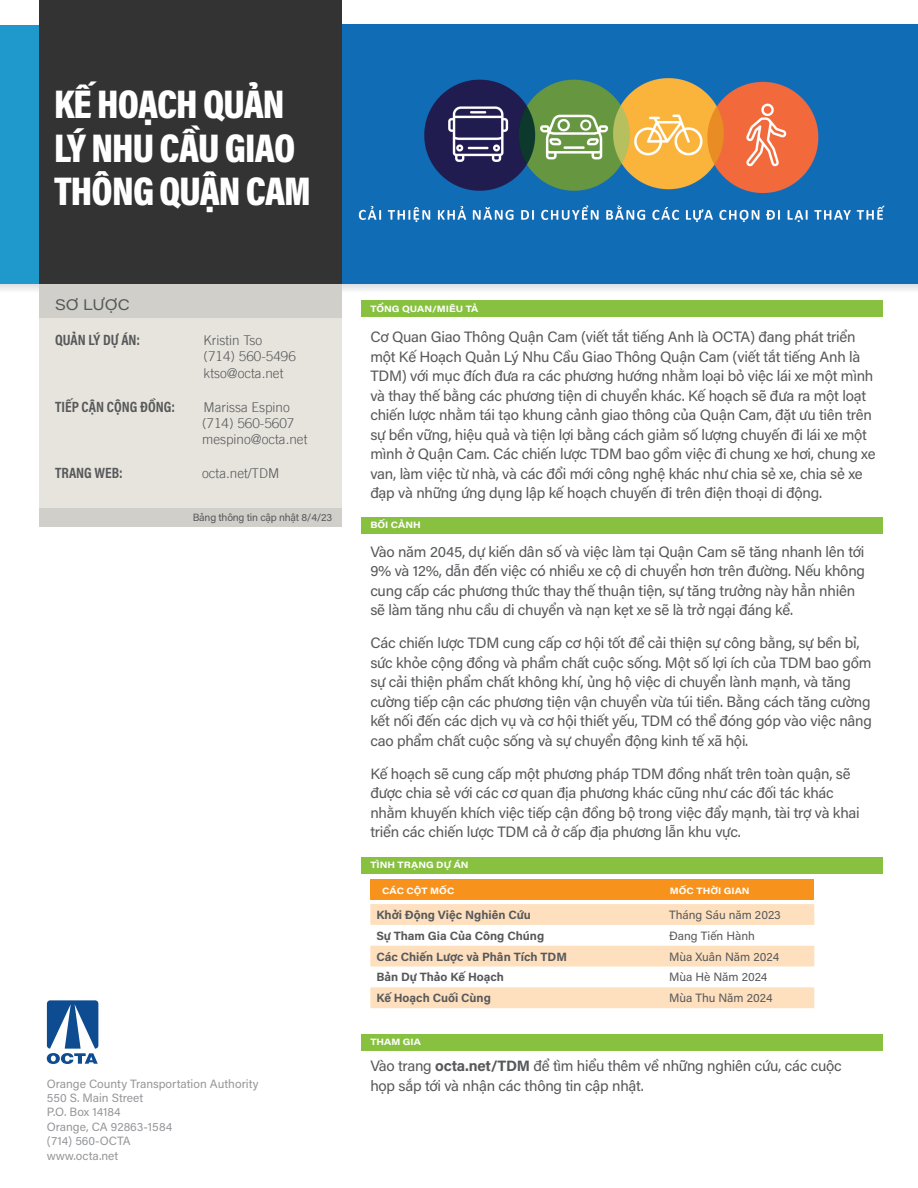
<style>
.page{position:relative;width:918px;height:1188px;background:#fff}
.page>*{position:absolute;margin:0;border:0;box-sizing:border-box;transform-origin:0 0}
.t1{font:900 40.5px/43.5px "Acumin Pro Cond";letter-spacing:-.02em;color:#fff}
.t2{font:15px/19.5px "Acumin Pro";letter-spacing:-.015em;color:#57585a}
.t3{font:700 15px "Acumin Pro Cond";color:#57585a}
.t4{font:15px "Acumin Pro Wide";color:#57585a}
.t5{font:300 13.5px/16.2px "Trade Gothic LT";color:#57585a}
.t6{font:12px/14.4px "Acumin Pro";color:#95979a}
.t7{font:700 12px "Acumin Pro";color:#57585a}
.t8{font:12px "Acumin Pro";color:#57585a}
.t9{font:10.5px "Acumin Pro";letter-spacing:-.02em;color:#57585a}
.t10{font:700 9px "Acumin Pro Wide";color:#fff}
.s1{font-weight:700}
</style>
<div class="page">
<img style="left:0;top:283px;width:918px;height:7px">
<div style="left:0;top:25px;width:918px;height:258px;background:#1f98cc"></div>
<img style="left:342px;top:25px;width:576px;height:258px">
<div style="left:39px;top:155px;width:303px;height:163px;background:#d0cfca"></div>
<div style="left:39px;top:0;width:303px;height:283px;background:#323332"></div>
<div style="left:39px;top:318px;width:303px;height:190px;background:#e6e4dd"></div>
<div style="left:39px;top:508px;width:303px;height:18px;background:#d0cfca"></div>
<div style="left:362px;top:301px;width:521px;height:16px;background:#87c13f"></div>
<div style="left:362px;top:517px;width:521px;height:16px;background:#87c13f"></div>
<div style="left:362px;top:857px;width:521px;height:16px;background:#87c13f"></div>
<div style="left:362px;top:1034px;width:521px;height:16px;background:#87c13f"></div>
<svg style="left:47px;top:1000px;width:51px;height:64px"></svg>
<div style="left:370px;top:880px;width:444px;height:20px;background:#f7931d"></div>
<svg style="left:370px;top:904px;width:444px;height:104px;fill:#fee0bf"></svg>
<h1 class="t1" style="left:54px;top:82px;width:259px">KẾ HOẠCH QUẢN<br>LÝ NHU CẦU GIAO<br>THÔNG QUẬN CAM</h1>
<p class="t4" style="left:55px;top:294px;width:76px">SƠ LƯỢC</p>
<p class="t3" style="left:55px;top:330px;width:86px">QUẢN LÝ DỰ ÁN:</p>
<p class="t5" style="left:204px;top:332px;width:60px">Kristin Tso</p>
<p class="t5" style="left:204px;top:348px;width:94px">(714) 560-5496 ktso@octa.net</p>
<p class="t3" style="left:55px;top:397px;width:121px">TIẾP CẬN CỘNG ĐỒNG:</p>
<p class="t5" style="left:204px;top:399px;width:88px">Marissa Espino</p>
<p class="t5" style="left:202px;top:415px;width:107px">(714) 560-5607 mespino@octa.net</p>
<p class="t3" style="left:55px;top:463px;width:69px">TRANG WEB:</p>
<p class="t5" style="left:202px;top:465px;width:79px">octa.net/TDM</p>
<p class="t9" style="left:193px;top:510px;width:141px">Bảng thông tin cập nhật 8/4/23</p>
<p class="t6" style="left:47px;top:1076px;width:213px">Orange County Transportation Authority<br>550 S. Main Street</p>
<p class="t6" style="left:47px;top:1105px;width:127px">P.O. Box 14184<br>Orange, CA 92863-1584 (714) 560-OCTA www.octa.net</p>
<p class="t10" style="left:370px;top:302px;width:110px">TỔNG QUAN/MIÊU TẢ</p>
<p class="t2" style="left:370px;top:327px;width:507px">Cơ Quan Giao Thông Quận Cam (viết tắt tiếng Anh là OCTA) đang phát triển một Kế Hoạch Quản Lý Nhu Cầu Giao Thông Quận Cam (viết tắt tiếng Anh là TDM) với mục đích đưa ra các phương hướng nhằm loại bỏ việc lái xe một mình và thay thế bằng các phương tiện di chuyển khác. Kế hoạch sẽ đưa ra một loạt chiến lược nhằm tái tạo khung cảnh giao thông của Quận Cam, đặt ưu tiên trên sự bền vững, hiệu quả và tiện lợi bằng cách giảm số lượng chuyến đi lái xe một mình ở Quận Cam. Các chiến lược TDM bao gồm việc đi chung xe hơi, chung xe van, làm việc từ nhà, và các đổi mới công nghệ khác như chia sẻ xe, chia sẻ xe đạp và những ứng dụng lập kế hoạch chuyến đi trên điện thoại di động.</p>
<p class="t10" style="left:370px;top:519px;width:52px">BỐI CẢNH</p>
<p class="t2" style="left:370px;top:541px;width:496px">Vào năm 2045, dự kiến dân số và việc làm tại Quận Cam sẽ tăng nhanh lên tới 9% và 12%, dẫn đến việc có nhiều xe cộ di chuyển hơn trên đường. Nếu không cung cấp các phương thức thay thế thuận tiện, sự tăng trưởng này hẳn nhiên sẽ làm tăng nhu cầu di chuyển và nạn kẹt xe sẽ là trở ngại đáng kể.</p>
<p class="t2" style="left:370px;top:633px;width:503px">Các chiến lược TDM cung cấp cơ hội tốt để cải thiện sự công bằng, sự bền bỉ, sức khỏe cộng đồng và phẩm chất cuộc sống. Một số lợi ích của TDM bao gồm sự cải thiện phẩm chất không khí, ủng hộ việc di chuyển lành mạnh, và tăng cường tiếp cận các phương tiện vận chuyển vừa túi tiền. Bằng cách tăng cường kết nối đến các dịch vụ và cơ hội thiết yếu, TDM có thể đóng góp vào việc nâng cao phẩm chất cuộc sống và sự chuyển động kinh tế xã hội.</p>
<p class="t2" style="left:370px;top:763px;width:491px">Kế hoạch sẽ cung cấp một phương pháp TDM đồng nhất trên toàn quận, sẽ được chia sẻ với các cơ quan địa phương khác cũng như các đối tác khác nhằm khuyến khích việc tiếp cận đồng bộ trong việc đẩy mạnh, tài trợ và khai triển các chiến lược TDM cả ở cấp địa phương lẫn khu vực.</p>
<p class="t10" style="left:370px;top:859px;width:100px">TÌNH TRẠNG DỰ ÁN</p>
<p class="t10" style="left:382px;top:884px;width:74px">CÁC CỘT MỐC</p>
<p class="t10" style="left:670px;top:884px;width:81px">MỐC THỜI GIAN</p>
<p class="t7" style="left:376px;top:906px;width:156px">Khởi Động Việc Nghiên Cứu</p>
<p class="t8" style="left:669px;top:906px;width:113px">Tháng Sáu năm 2023</p>
<p class="t7" style="left:376px;top:927px;width:169px">Sự Tham Gia Của Công Chúng</p>
<p class="t8" style="left:669px;top:927px;width:87px">Đang Tiến Hành</p>
<p class="t7" style="left:376px;top:948px;width:192px">Các Chiến Lược và Phân Tích TDM</p>
<p class="t8" style="left:669px;top:948px;width:112px">Mùa Xuân Năm 2024</p>
<p class="t7" style="left:376px;top:969px;width:129px">Bản Dự Thảo Kế Hoạch</p>
<p class="t8" style="left:669px;top:969px;width:100px">Mùa Hè Năm 2024</p>
<p class="t7" style="left:376px;top:990px;width:116px">Kế Hoạch Cuối Cùng</p>
<p class="t8" style="left:669px;top:990px;width:105px">Mùa Thu Năm 2024</p>
<p class="t10" style="left:370px;top:1035px;width:52px">THAM GIA</p>
<p class="t2" style="left:370px;top:1056px;width:473px">Vào trang <span class="s1">octa.net/TDM</span> để tìm hiểu thêm về những nghiên cứu, các cuộc họp sắp tới và nhận các thông tin cập nhật.</p>
</div>
